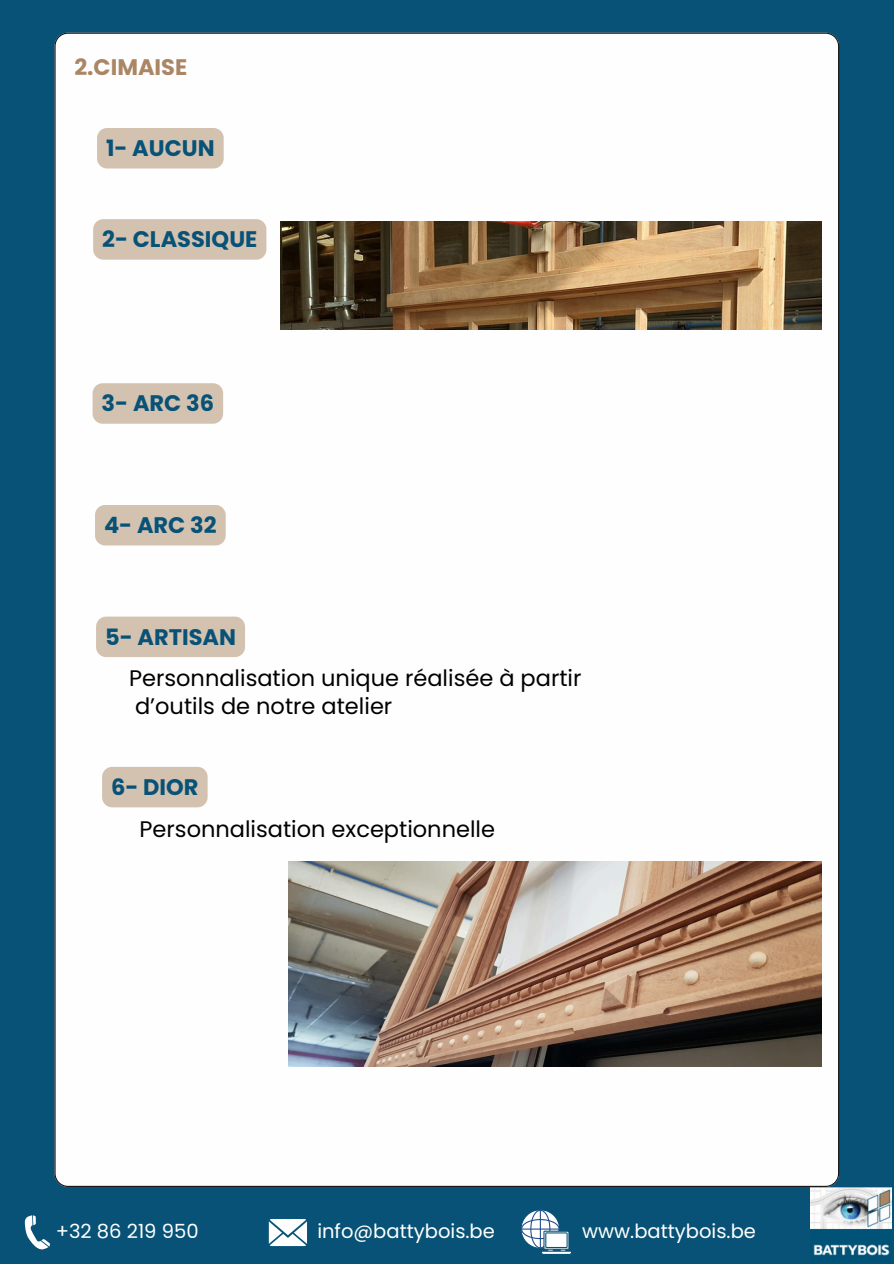
<style>
.page{position:relative;width:894px;height:1264px;background:#fff}
.page>*{position:absolute;margin:0;border:0;box-sizing:border-box;transform-origin:0 0}
.t1{font:22.5px/28.2px "Poppins";color:#000}
.t2{font:700 22.5px "Poppins";color:#075276}
.t3{font:700 22.5px "Poppins";color:#aa8664}
.t4{font:19.5px "Poppins";color:#fff}
</style>
<div class="page">
<div style="left:0;top:0;width:893px;height:1263px;background:#075276"></div>
<div style="left:54px;top:33px;width:784px;height:1153px;background:#fefeff"></div>
<img style="left:810px;top:1187px;width:81px;height:69px">
<svg style="left:25px;top:1215px;width:25px;height:35px"></svg>
<svg style="left:269px;top:1219px;width:38px;height:26px"></svg>
<svg style="left:521px;top:1209px;width:50px;height:45px"></svg>
<img style="left:281px;top:222px;width:540px;height:108px">
<img style="left:288px;top:861px;width:533px;height:205px">
<div style="left:97px;top:128px;width:127px;height:40px;background:#d4c2b1;border-radius:10px"></div>
<div style="left:93px;top:219px;width:173px;height:41px;background:#d4c2b1;border-radius:10px"></div>
<div style="left:93px;top:383px;width:130px;height:41px;background:#d4c2b1;border-radius:10px"></div>
<div style="left:95px;top:505px;width:131px;height:40px;background:#d4c2b1;border-radius:10px"></div>
<div style="left:96px;top:616px;width:149px;height:41px;background:#d4c2b1;border-radius:10px"></div>
<div style="left:102px;top:766px;width:105px;height:41px;background:#d4c2b1;border-radius:10px"></div>
<h1 class="t3" style="left:74px;top:51px;width:114px">2.CIMAISE</h1>
<h1 class="t2" style="left:106px;top:132px;width:110px">1- AUCUN</h1>
<h2 class="t2" style="left:102px;top:224px;width:157px">2- CLASSIQUE</h2>
<p class="t2" style="left:102px;top:388px;width:114px">3- ARC 36</p>
<h3 class="t2" style="left:104px;top:509px;width:114px">4- ARC 32</h3>
<p class="t2" style="left:105px;top:621px;width:132px">5- ARTISAN</p>
<h1 class="t1" style="left:129px;top:664px;width:454px">Personnalisation unique réalisée à partir d’outils de notre atelier</h1>
<p class="t2" style="left:111px;top:771px;width:89px">6- DIOR</p>
<h2 class="t1" style="left:139px;top:814px;width:357px">Personnalisation exceptionnelle</h2>
<h1 class="t4" style="left:56px;top:1217px;width:144px">+32 86 219 950</h1>
<h1 class="t4" style="left:317px;top:1217px;width:179px">info@battybois.be</h1>
<h1 class="t4" style="left:582px;top:1217px;width:175px">www.battybois.be</h1>
</div>
